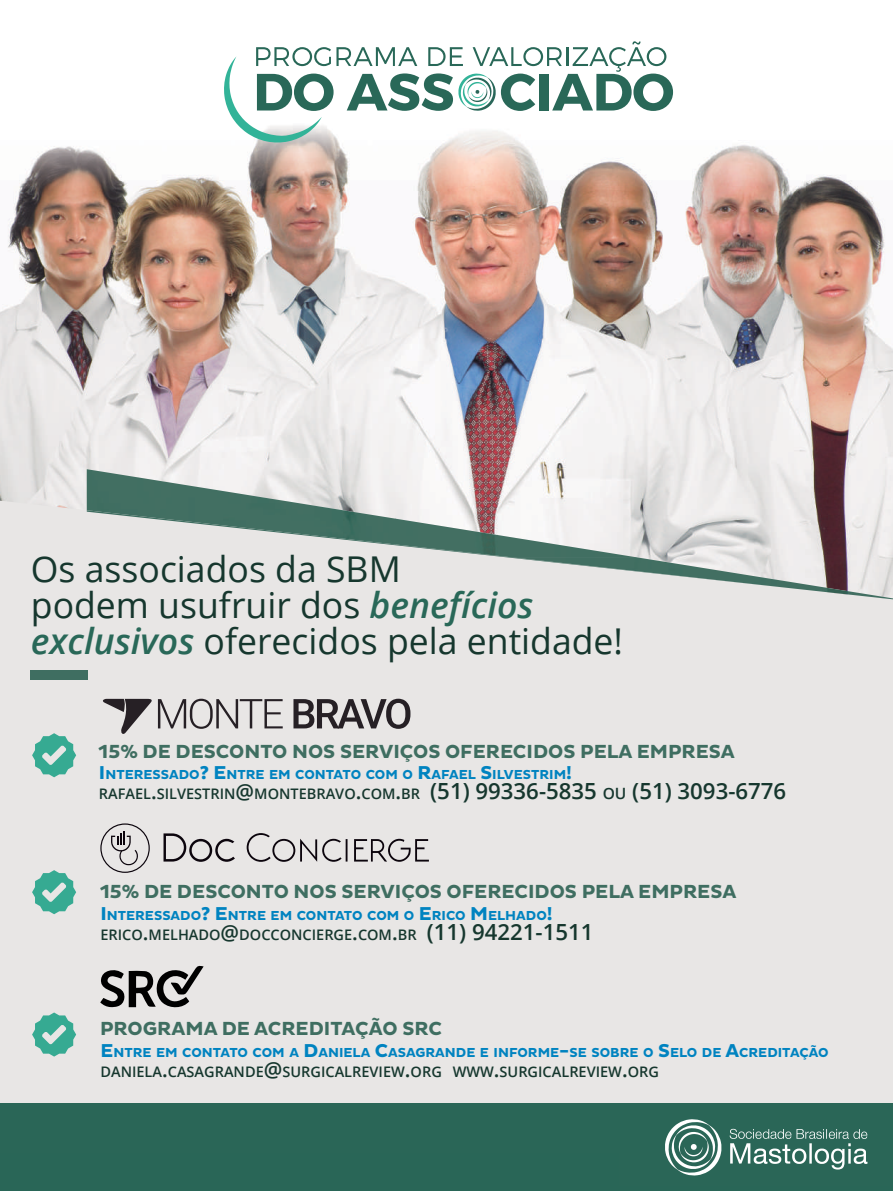
<style>
.page{position:relative;width:893px;height:1191px;background:#fff}
.page>*{position:absolute;margin:0;border:0;box-sizing:border-box;transform-origin:0 0}
.t1{font:35.55px/35.5px "Open Sans";color:#16372e}
.t2{font:700 19.2px "Pluto Sans";color:#3f6e61}
.t3{font:600 14.55px "Open Sans";color:#16372e}
.t4{font:700 13.2px "Pluto Sans";color:#0083c0}
.s1{font-weight:600;font-style:italic;color:#296858}
.s2{font-size:18.9px}
.s3{font-size:20.7px}
.s4{font-size:22.2px}
.s5{font-size:15.6px}
</style>
<div class="page">
<div style="left:0;top:33px;width:893px;height:1069px;background:#e8e6e5"></div>
<img style="left:0;top:191px;width:893px;height:366px">
<svg style="left:87px;top:510px;width:705px;height:48px"></svg>
<img style="left:87px;top:469px;width:308px;height:75px">
<img style="left:395px;top:518px;width:242px;height:39px">
<img style="left:509px;top:557px;width:384px;height:42px">
<div style="left:0;top:33px;width:893px;height:90px;background:#fff"></div>
<img style="left:0;top:123px;width:893px;height:68px">
<svg style="left:224px;top:41px;width:449px;height:102px"></svg>
<svg style="left:293px;top:698px;width:117px;height:31px"></svg>
<svg style="left:103px;top:698px;width:180px;height:36px"></svg>
<svg style="left:164px;top:833px;width:71px;height:29px"></svg>
<svg style="left:247px;top:833px;width:182px;height:29px"></svg>
<svg style="left:100px;top:823px;width:50px;height:50px"></svg>
<svg style="left:100px;top:965px;width:104px;height:43px"></svg>
<div style="left:30px;top:669px;width:58px;height:10px;background:#3f6e61"></div>
<svg style="left:32px;top:733px;width:44px;height:44px"></svg>
<svg style="left:32px;top:870px;width:44px;height:44px"></svg>
<svg style="left:32px;top:1012px;width:44px;height:44px"></svg>
<div style="left:0;top:1103px;width:893px;height:88px;background:#2a6657"></div>
<svg style="left:730px;top:1128px;width:137px;height:41px"></svg>
<svg style="left:665px;top:1119px;width:57px;height:56px"></svg>
<h1 class="t1" style="left:31px;top:550px;width:594px">Os associados da SBM<br>podem usufruir dos <span class="s1">benefícios exclusivos</span> oferecidos pela entidade!</h1>
<h2 class="t2" style="left:99px;top:740px;width:638px">15% DE DESCONTO NOS SERVIÇOS OFERECIDOS PELA EMPRESA</h2>
<p class="t4" style="left:99px;top:767px;width:475px"><span class="s2">I</span>NTERESSADO<span class="s2">? E</span>NTRE EM CONTATO COM O <span class="s2">R</span>AFAEL <span class="s2">S</span>ILVESTRIM<span class="s2">!</span></p>
<p class="t3" style="left:99px;top:783px;width:689px">RAFAEL<span class="s3">.</span>SILVESTRIN<span class="s3">@</span>MONTEBRAVO<span class="s3">.</span>COM<span class="s3">.</span>BR <span class="s4">(51) 99336-5835</span> <span class="s5">OU</span> <span class="s4">(51) 3093-6776</span></p>
<h2 class="t2" style="left:100px;top:880px;width:638px">15% DE DESCONTO NOS SERVIÇOS OFERECIDOS PELA EMPRESA</h2>
<p class="t4" style="left:100px;top:908px;width:454px"><span class="s2">I</span>NTERESSADO<span class="s2">? E</span>NTRE EM CONTATO COM O <span class="s2">E</span>RICO <span class="s2">M</span>ELHADO<span class="s2">!</span></p>
<p class="t3" style="left:100px;top:924px;width:494px">ERICO<span class="s3">.</span>MELHADO<span class="s3">@</span>DOCCONCIERGE<span class="s3">.</span>COM<span class="s3">.</span>BR <span class="s4">(11) 94221-1511</span></p>
<h2 class="t2" style="left:100px;top:1017px;width:344px">PROGRAMA DE ACREDITAÇÃO SRC</h2>
<p class="t4" style="left:100px;top:1045px;width:730px"><span class="s2">E</span>NTRE EM CONTATO COM A <span class="s2">D</span>ANIELA <span class="s2">C</span>ASAGRANDE E INFORME<span class="s2">-</span>SE SOBRE O <span class="s2">S</span>ELO DE <span class="s2">A</span>CREDITAÇÃO</p>
<p class="t3" style="left:100px;top:1061px;width:560px">DANIELA<span class="s3">.</span>CASAGRANDE<span class="s3">@</span>SURGICALREVIEW<span class="s3">.</span>ORG WWW<span class="s3">.</span>SURGICALREVIEW<span class="s3">.</span>ORG</p>
</div>
